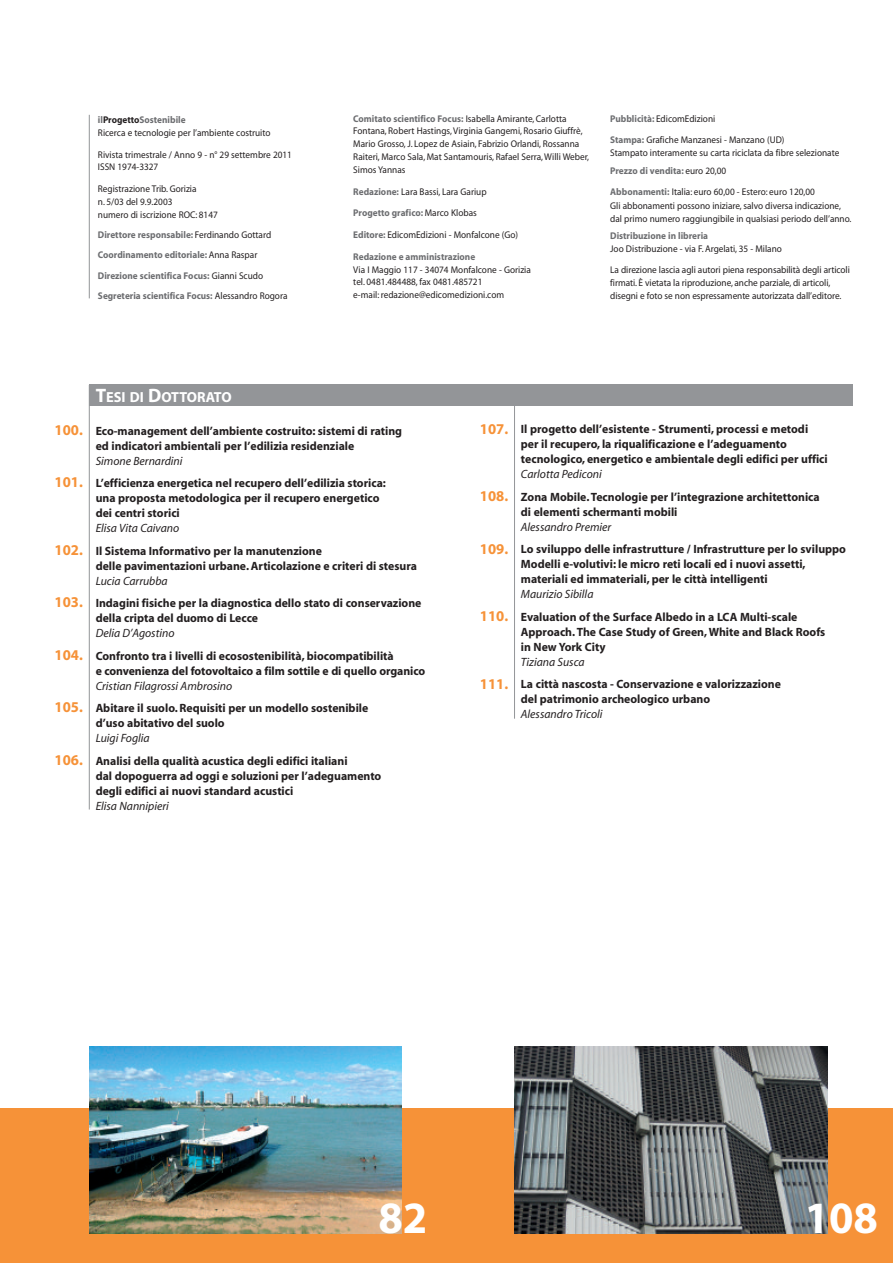
<style>
.page{position:relative;width:893px;height:1263px;background:#fff}
.page>*{position:absolute;margin:0;border:0;box-sizing:border-box;transform-origin:0 0}
.t1{font:700 45px "Myriad";color:#fff}
.t2{font:700 15px "Myriad";color:#f69238}
.t3{font:700 14.7px "Myriad";color:#fff}
.t4{font:700 12px/15px "Myriad";color:#231f20}
.t5{font:italic 12px "Myriad";color:#231f20}
.t6{font:9.75px/12.8px "Myriad";color:#231f20;scale:.95 1}
.t7{font:700 9.75px/20.2px "Myriad";color:#6c6d70;scale:.95 1}
.s1{font-weight:700;color:#6c6d70}
.s2{font-weight:700}
.s3{font-weight:400;color:#231f20}
.s4{font-size:19.5px}
</style>
<div class="page">
<div style="left:0;top:1108px;width:893px;height:155px;background:#f69238"></div>
<img style="left:89px;top:1046px;width:313px;height:187px">
<img style="left:514px;top:1046px;width:313px;height:187px">
<div style="left:89px;top:385px;width:764px;height:21px;background:#939598"></div>
<hr style="left:89px;top:385px;width:1px;height:424px;background:#939598">
<hr style="left:514px;top:401px;width:1px;height:318px;background:#939598">
<hr style="left:89px;top:115px;width:1px;height:183px;background:#939598">
<p class="t6" style="left:98px;top:114px;width:183px"><span class="s1">il</span><span class="s2">Progetto</span><span class="s1">Sostenibile<br></span>Ricerca e tecnologie per l’ambiente costruito</p>
<p class="t6" style="left:98px;top:149px;width:206px">Rivista trimestrale / Anno 9 - n° 29 settembre 2011<br>ISSN 1974-3327</p>
<p class="t6" style="left:98px;top:183px;width:128px">Registrazione Trib. Gorizia<br>n. 5/03 del 9.9.2003<br>numero di iscrizione ROC: 8147</p>
<p class="t7" style="left:98px;top:225px;width:201px">Direttore responsabile: <span class="s3">Ferdinando Gottard </span>Coordinamento editoriale: <span class="s3">Anna Raspar </span>Direzione scientifica Focus: <span class="s3">Gianni Scudo </span>Segreteria scientifica Focus: <span class="s3">Alessandro Rogora</span></p>
<p class="t6" style="left:353px;top:113px;width:250px"><span class="s1">Comitato scientifico Focus:</span> Isabella Amirante, Carlotta Fontana, Robert Hastings,Virginia Gangemi, Rosario Giuffrè, Mario Grosso, J. Lopez de Asiain, Fabrizio Orlandi, Rossanna Raiteri, Marco Sala, Mat Santamouris, Rafael Serra,Willi Weber, Simos Yannas</p>
<p class="t6" style="left:353px;top:186px;width:142px"><span class="s1">Redazione:</span> Lara Bassi, Lara Gariup</p>
<p class="t7" style="left:353px;top:204px;width:132px">Progetto grafico: <span class="s3">Marco Klobas</span></p>
<p class="t6" style="left:353px;top:229px;width:175px"><span class="s1">Editore:</span> EdicomEdizioni - Monfalcone (Go)</p>
<p class="t7" style="left:353px;top:247px;width:130px">Redazione e amministrazione</p>
<p class="t6" style="left:353px;top:264px;width:188px">Via I Maggio 117 - 34074 Monfalcone - Gorizia tel. 0481.484488, fax 0481.485721<br>e-mail: redazione@edicomedizioni.com</p>
<p class="t6" style="left:610px;top:113px;width:112px"><span class="s1">Pubblicità:</span> EdicomEdizioni</p>
<p class="t6" style="left:610px;top:135px;width:243px"><span class="s1">Stampa:</span> Grafiche Manzanesi - Manzano (UD)<br>Stampato interamente su carta riciclata da fibre selezionate</p>
<p class="t6" style="left:610px;top:162px;width:217px;line-height:20.2px"><span class="s1">Prezzo di vendita:</span> euro 20,00<br><span class="s1">Abbonamenti:</span> Italia: euro 60,00 - Estero: euro 120,00</p>
<p class="t6" style="left:610px;top:200px;width:255px">Gli abbonamenti possono iniziare, salvo diversa indicazione, dal primo numero raggiungibile in qualsiasi periodo dell’anno.</p>
<p class="t7" style="left:610px;top:226px;width:105px">Distribuzione in libreria</p>
<p class="t6" style="left:610px;top:243px;width:182px">Joo Distribuzione - via F. Argelati, 35 - Milano</p>
<p class="t6" style="left:610px;top:264px;width:254px">La direzione lascia agli autori piena responsabilità degli articoli firmati. È vietata la riproduzione, anche parziale, di articoli, disegni e foto se non espressamente autorizzata dall’editore.</p>
<p class="t2" style="left:55px;top:424px;width:30px">100.</p>
<p class="t2" style="left:55px;top:477px;width:30px">101.</p>
<p class="t2" style="left:55px;top:544px;width:30px">102.</p>
<p class="t2" style="left:55px;top:597px;width:30px">103.</p>
<p class="t2" style="left:55px;top:649px;width:30px">104.</p>
<p class="t2" style="left:55px;top:702px;width:30px">105.</p>
<p class="t2" style="left:55px;top:754px;width:30px">106.</p>
<p class="t3" style="left:96px;top:391px;width:137px"><span class="s4">T</span>ESI DI <span class="s4">D</span>OTTORATO</p>
<p class="t4" style="left:96px;top:424px;width:308px">Eco-management dell’ambiente costruito: sistemi di rating ed indicatori ambientali per l’edilizia residenziale</p>
<p class="t5" style="left:96px;top:456px;width:88px">Simone Bernardini</p>
<p class="t4" style="left:96px;top:477px;width:292px">L’efficienza energetica nel recupero dell’edilizia storica: una proposta metodologica per il recupero energetico dei centri storici</p>
<p class="t5" style="left:96px;top:524px;width:85px">Elisa Vita Caivano</p>
<p class="t4" style="left:96px;top:544px;width:323px">Il Sistema Informativo per la manutenzione<br>delle pavimentazioni urbane. Articolazione e criteri di stesura</p>
<p class="t5" style="left:96px;top:576px;width:74px">Lucia Carrubba</p>
<p class="t4" style="left:96px;top:597px;width:327px">Indagini fisiche per la diagnostica dello stato di conservazione della cripta del duomo di Lecce</p>
<p class="t5" style="left:96px;top:629px;width:80px">Delia D’Agostino</p>
<p class="t4" style="left:96px;top:649px;width:331px">Confronto tra i livelli di ecosostenibilità, biocompatibilità<br>e convenienza del fotovoltaico a film sottile e di quello organico</p>
<p class="t5" style="left:96px;top:681px;width:138px">Cristian Filagrossi Ambrosino</p>
<p class="t4" style="left:96px;top:702px;width:274px">Abitare il suolo. Requisiti per un modello sostenibile d’uso abitativo del suolo</p>
<p class="t5" style="left:96px;top:734px;width:56px">Luigi Foglia</p>
<p class="t4" style="left:96px;top:754px;width:287px">Analisi della qualità acustica degli edifici italiani<br>dal dopoguerra ad oggi e soluzioni per l’adeguamento degli edifici ai nuovi standard acustici</p>
<p class="t5" style="left:96px;top:801px;width:75px">Elisa Nannipieri</p>
<p class="t2" style="left:480px;top:423px;width:30px">107.</p>
<p class="t2" style="left:480px;top:491px;width:30px">108.</p>
<p class="t2" style="left:480px;top:543px;width:30px">109.</p>
<p class="t2" style="left:480px;top:611px;width:30px">110.</p>
<p class="t2" style="left:480px;top:678px;width:30px">111.</p>
<p class="t4" style="left:521px;top:423px;width:308px">Il progetto dell’esistente - Strumenti, processi e metodi per il recupero, la riqualificazione e l’adeguamento tecnologico, energetico e ambientale degli edifici per uffici</p>
<p class="t5" style="left:521px;top:470px;width:82px">Carlotta Pediconi</p>
<p class="t4" style="left:521px;top:490px;width:300px">Zona Mobile.Tecnologie per l’integrazione architettonica di elementi schermanti mobili</p>
<p class="t5" style="left:521px;top:522px;width:92px">Alessandro Premier</p>
<p class="t4" style="left:521px;top:543px;width:327px">Lo sviluppo delle infrastrutture / Infrastrutture per lo sviluppo<br>Modelli e-volutivi: le micro reti locali ed i nuovi assetti, materiali ed immateriali, per le città intelligenti</p>
<p class="t5" style="left:521px;top:590px;width:74px">Maurizio Sibilla</p>
<p class="t4" style="left:521px;top:610px;width:306px">Evaluation of the Surface Albedo in a LCA Multi-scale<br>Approach.The Case Study of Green,White and Black Roofs in New York City</p>
<p class="t5" style="left:521px;top:657px;width:65px">Tiziana Susca</p>
<p class="t4" style="left:521px;top:678px;width:262px">La città nascosta - Conservazione e valorizzazione del patrimonio archeologico urbano</p>
<p class="t5" style="left:521px;top:710px;width:83px">Alessandro Tricoli</p>
<h1 class="t1" style="left:378px;top:1201px;width:50px">82</h1>
<h1 class="t1" style="left:805px;top:1201px;width:75px">108</h1>
</div>
